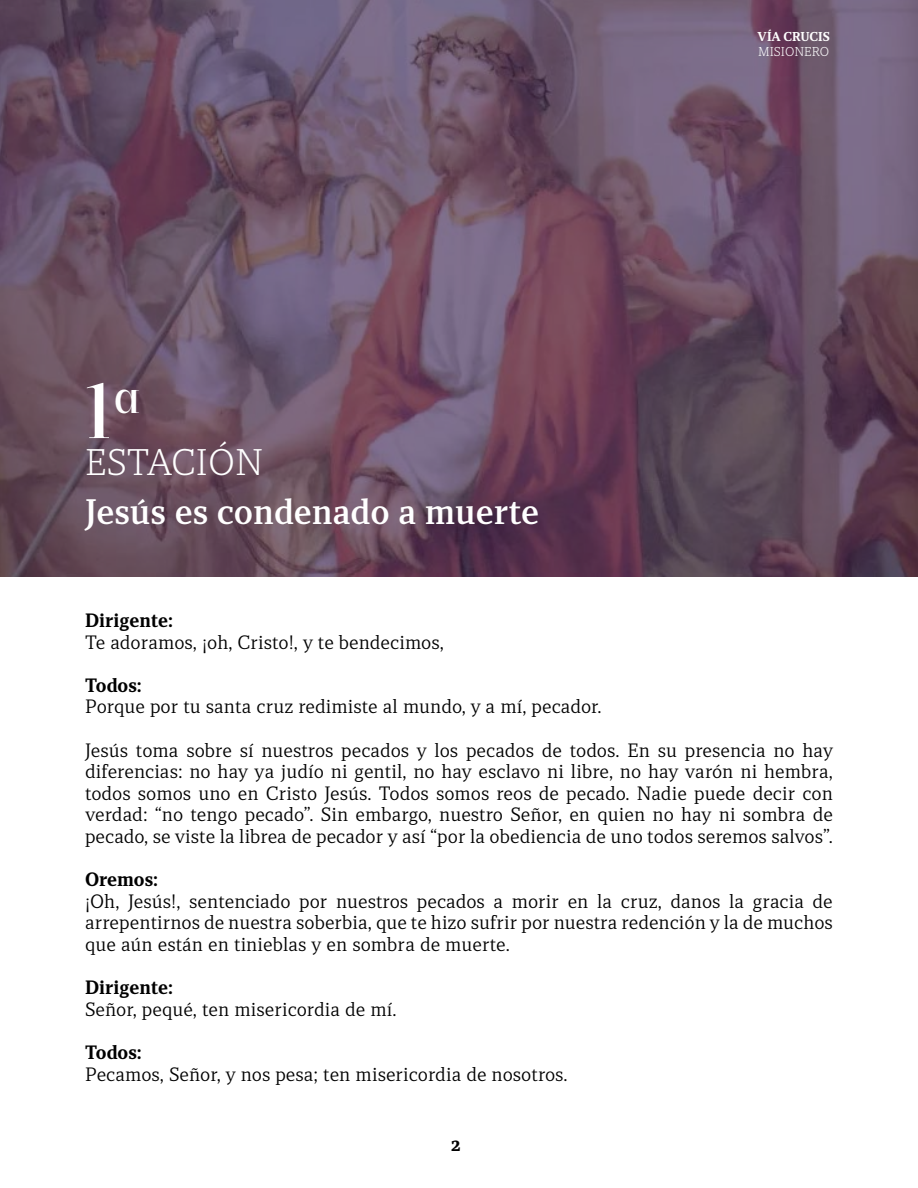
<style>
.page{position:relative;width:918px;height:1188px;background:#fff}
.page>*{position:absolute;margin:0;border:0;box-sizing:border-box;transform-origin:0 0}
.t1{font:75px "Mica Valo";color:#fff}
.t2{font:300 34.5px "Recia";color:#fff}
.t3{font:600 33px "Recia";color:#fff}
.t4{font:18px/21.6px "Recia";color:#000;text-align:justify}
.t5{font:700 18px "Recia";color:#000}
.t6{font:700 12px "Recia";color:#fff}
.t7{font:300 12px "Recia";color:#fff}
</style>
<div class="page">
<svg style="left:0;top:0;width:918px;height:576px;background:#695064"></svg>
<h1 class="t1" style="left:85px;top:364px;width:56px">1<sup>a</sup></h1>
<h2 class="t2" style="left:85px;top:440px;width:180px">ESTACIÓN</h2>
<h3 class="t3" style="left:85px;top:490px;width:456px">Jesús es condenado a muerte</h3>
<p class="t6" style="left:758px;top:29px;width:74px">VÍA CRUCIS</p>
<p class="t7" style="left:758px;top:44px;width:73px">MISIONERO</p>
<p class="t5" style="left:85px;top:608px;width:89px">Dirigente:</p>
<p class="t4" style="left:85px;top:631px;width:360px">Te adoramos, ¡oh, Cristo!, y te bendecimos,</p>
<p class="t5" style="left:85px;top:673px;width:58px">Todos:</p>
<p class="t4" style="left:85px;top:696px;width:518px">Porque por tu santa cruz redimiste al mundo, y a mí, pecador.</p>
<p class="t4" style="left:85px;top:739px;width:750px">Jesús toma sobre sí nuestros pecados y los pecados de todos. En su presencia no hay diferencias: no hay ya judío ni gentil, no hay esclavo ni libre, no hay varón ni hembra, todos somos uno en Cristo Jesús. Todos somos reos de pecado. Nadie puede decir con verdad: “no tengo pecado”. Sin embargo, nuestro Señor, en quien no hay ni sombra de pecado, se viste la librea de pecador y así “por la obediencia de uno todos seremos salvos”.</p>
<p class="t5" style="left:85px;top:868px;width:75px">Oremos:</p>
<p class="t4" style="left:85px;top:890px;width:749px">¡Oh, Jesús!, sentenciado por nuestros pecados a morir en la cruz, danos la gracia de arrepentirnos de nuestra soberbia, que te hizo sufrir por nuestra redención y la de muchos que aún están en tinieblas y en sombra de muerte.</p>
<p class="t5" style="left:85px;top:976px;width:89px">Dirigente:</p>
<p class="t4" style="left:85px;top:998px;width:313px">Señor, pequé, ten misericordia de mí.</p>
<p class="t5" style="left:85px;top:1040px;width:58px">Todos:</p>
<p class="t4" style="left:85px;top:1063px;width:484px">Pecamos, Señor, y nos pesa; ten misericordia de nosotros.</p>
<p class="t5" style="left:451px;top:1133px;width:11px">2</p>
</div>
